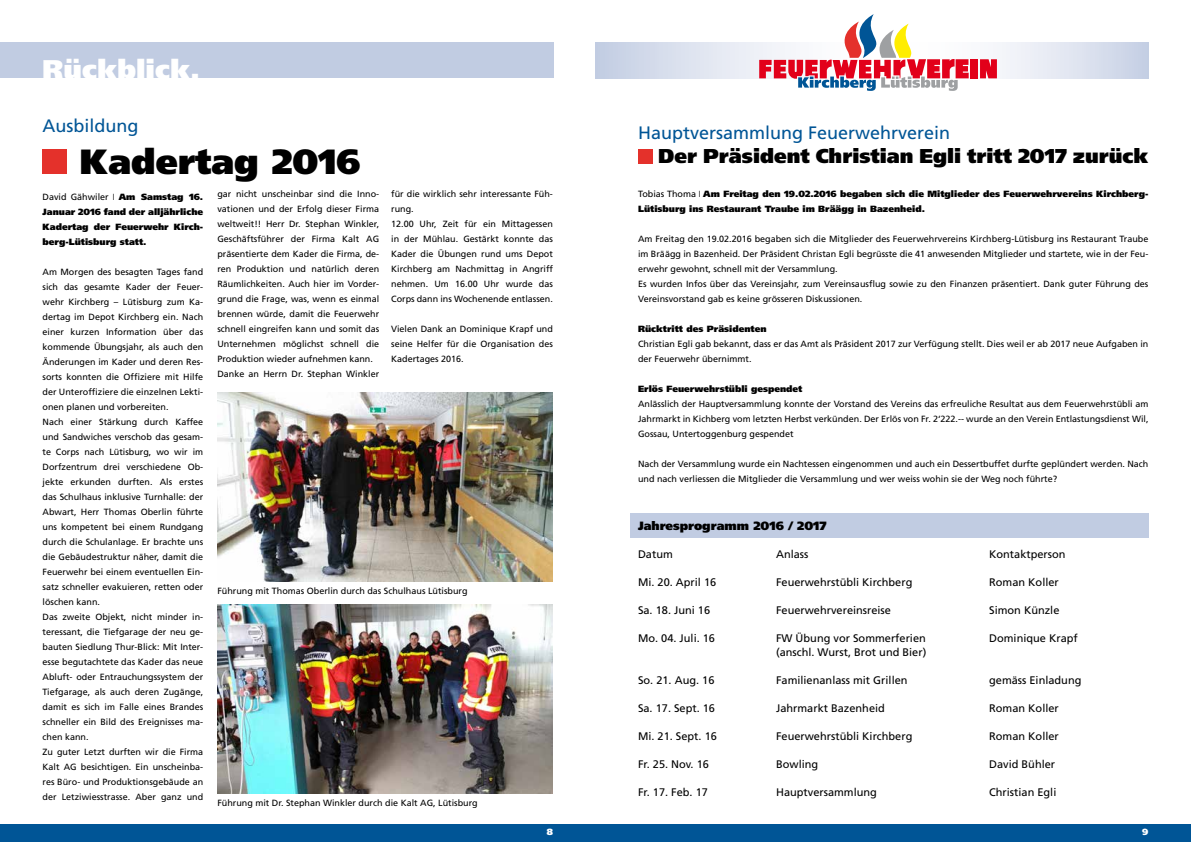
<style>
.page{position:relative;width:1191px;height:842px;background:#fff}
.page>*{position:absolute;margin:0;border:0;box-sizing:border-box;transform-origin:0 0}
.t1{font:900 35px "Frutiger";color:#000}
.t2{font:900 27px "Frutiger";color:#fff}
.t3{font:900 20px "Frutiger";color:#000}
.t4{font:18px "Frutiger";color:#005596}
.t5{font:900 12px "Frutiger";color:#000}
.t6{font:11px "Frutiger";color:#000}
.t7{font:9px/15px "Frutiger";color:#000}
.t8{font:900 9px/15px "Frutiger";color:#000;text-align:justify}
.t9{font:900 9px "Frutiger";color:#fff}
.s1{font-weight:400}
.s2{font-family:"Times";font-weight:400}
</style>
<div class="page">
<div style="left:0;top:824px;width:1191px;height:18px;background:#005596"></div>
<div style="left:630px;top:514px;width:518px;height:24px;background:#c1cce2"></div>
<div style="left:0;top:43px;width:554px;height:35px;background:#c1cce2"></div>
<div style="left:43px;top:149px;width:24px;height:25px;background:#e4312b"></div>
<img style="left:217px;top:393px;width:336px;height:188px">
<img style="left:217px;top:604px;width:336px;height:189px">
<div style="left:638px;top:149px;width:14px;height:14px;background:#e4312b"></div>
<svg style="left:595px;top:43px;width:553px;height:35px;background:#dde2ef"></svg>
<div style="left:970px;top:59px;width:8px;height:19px;background:#e2001a"></div>
<svg style="left:980px;top:59px;width:17px;height:19px"></svg>
<svg style="left:759px;top:14px;width:209px;height:77px"></svg>
<h2 class="t2" style="left:43px;top:53px;width:159px">Rückblick.</h2>
<h3 class="t4" style="left:43px;top:115px;width:97px">Ausbildung</h3>
<h1 class="t1" style="left:80px;top:140px;width:282px">Kadertag 2016</h1>
<p class="t8" style="left:43px;top:189px;width:162px"><span class="s1">David Gähwiler</span> <span class="s2">|</span> Am Samstag 16.<br>Januar 2016 fand der alljährliche Kadertag der Feuerwehr Kirch&shy;berg-Lütisburg statt.</p>
<p class="t7" style="left:43px;top:264px;width:162px">Am Morgen des besagten Tages fand sich das gesamte Kader der Feuer&shy;wehr Kirchberg – Lütisburg zum Ka&shy;dertag im Depot Kirchberg ein. Nach einer kurzen Information über das kommende Übungsjahr, als auch den Änderungen im Kader und deren Res&shy;sorts konnten die Offiziere mit Hilfe der Unteroffiziere die einzelnen Lekti&shy;onen planen und vorbereiten.<br>Nach einer Stärkung durch Kaffee und Sandwiches verschob das gesam&shy;te Corps nach Lütisburg, wo wir im Dorfzentrum drei verschiedene Ob&shy;jekte erkunden durften. Als erstes das Schulhaus inklusive Turnhalle: der Abwart, Herr Thomas Oberlin führte uns kompetent bei einem Rundgang durch die Schulanlage. Er brachte uns die Gebäudestruktur näher, damit die Feuerwehr bei einem eventuellen Ein&shy;satz schneller evakuieren, retten oder löschen kann.<br>Das zweite Objekt, nicht minder in&shy;teressant, die Tiefgarage der neu ge&shy;bauten Siedlung Thur-Blick: Mit Inter&shy;esse begutachtete das Kader das neue Abluft- oder Entrauchungssystem der Tiefgarage, als auch deren Zugänge, damit es sich im Falle eines Brandes schneller ein Bild des Ereignisses ma&shy;chen kann.<br>Zu guter Letzt durften wir die Firma Kalt AG besichtigen. Ein unscheinba&shy;res Büro- und Produktionsgebäude an der Letziwiesstrasse. Aber ganz und</p>
<p class="t7" style="left:217px;top:186px;width:163px">gar nicht unscheinbar sind die Inno&shy;vationen und der Erfolg dieser Firma weltweit!! Herr Dr. Stephan Winkler, Geschäftsführer der Firma Kalt AG präsentierte dem Kader die Firma, de&shy;ren Produktion und natürlich deren Räumlichkeiten. Auch hier im Vorder&shy;grund die Frage, was, wenn es einmal brennen würde, damit die Feuerwehr schnell eingreifen kann und somit das Unternehmen möglichst schnell die Produktion wieder aufnehmen kann.<br>Danke an Herrn Dr. Stephan Winkler</p>
<p class="t7" style="left:391px;top:186px;width:163px">für die wirklich sehr interessante Füh&shy;rung.<br>12.00 Uhr, Zeit für ein Mittagessen in der Mühlau. Gestärkt konnte das<br>Kader die Übungen rund ums Depot<br>Kirchberg am Nachmittag in Angriff nehmen. Um 16.00 Uhr wurde das<br>Corps dann ins Wochenende entlassen.</p>
<p class="t7" style="left:391px;top:321px;width:163px;text-align:justify">Vielen Dank an Dominique Krapf und seine Helfer für die Organisation des Kadertages 2016.</p>
<p class="t7" style="left:217px;top:583px;width:252px">Führung mit Thomas Oberlin durch das Schulhaus Lütisburg</p>
<p class="t7" style="left:217px;top:795px;width:262px">Führung mit Dr. Stephan Winkler durch die Kalt AG, Lütisburg</p>
<h3 class="t4" style="left:638px;top:122px;width:314px">Hauptversammlung Feuerwehrverein</h3>
<h3 class="t3" style="left:658px;top:144px;width:492px">Der Präsident Christian Egli tritt 2017 zurück</h3>
<p class="t8" style="left:638px;top:186px;width:512px"><span class="s1">Tobias Thoma</span> <span class="s2">|</span> Am Freitag den 19.02.2016 begaben sich die Mitglieder des Feuerwehrvereins Kirchberg-<br>Lütisburg ins Restaurant Traube im Bräägg in Bazenheid.</p>
<p class="t7" style="left:638px;top:231px;width:512px">Am Freitag den 19.02.2016 begaben sich die Mitglieder des Feuerwehrvereins Kirchberg-Lütisburg ins Restaurant Traube im Bräägg in Bazenheid. Der Präsident Christan Egli begrüsste die 41 anwesenden Mitglieder und startete, wie in der Feu&shy;erwehr gewohnt, schnell mit der Versammlung.<br>Es wurden Infos über das Vereinsjahr, zum Vereinsausflug sowie zu den Finanzen präsentiert. Dank guter Führung des Vereinsvorstand gab es keine grösseren Diskussionen.</p>
<p class="t8" style="left:638px;top:321px;width:130px">Rücktritt des Präsidenten</p>
<p class="t7" style="left:638px;top:336px;width:512px">Christian Egli gab bekannt, dass er das Amt als Präsident 2017 zur Verfügung stellt. Dies weil er ab 2017 neue Aufgaben in der Feuerwehr übernimmt.</p>
<p class="t8" style="left:638px;top:381px;width:166px">Erlös Feuerwehrstübli gespendet</p>
<p class="t7" style="left:638px;top:396px;width:512px;text-align:justify">Anlässlich der Hauptversammlung konnte der Vorstand des Vereins das erfreuliche Resultat aus dem Feuerwehrstübli am Jahrmarkt in Kichberg vom letzten Herbst verkünden. Der Erlös von Fr. 2‘222.-- wurde an den Verein Entlastungsdienst Wil, Gossau, Untertoggenburg gespendet</p>
<p class="t7" style="left:638px;top:456px;width:512px">Nach der Versammlung wurde ein Nachtessen eingenommen und auch ein Dessertbuffet durfte geplündert werden. Nach und nach verliessen die Mitglieder die Versammlung und wer weiss wohin sie der Weg noch führte?</p>
<h3 class="t5" style="left:638px;top:518px;width:190px">Jahresprogramm 2016 / 2017</h3>
<p class="t6" style="left:638px;top:548px;width:36px">Datum</p>
<p class="t6" style="left:776px;top:548px;width:34px">Anlass</p>
<p class="t6" style="left:989px;top:548px;width:78px">Kontaktperson</p>
<p class="t6" style="left:638px;top:576px;width:80px">Mi. 20. April 16</p>
<p class="t6" style="left:776px;top:576px;width:138px">Feuerwehrstübli Kirchberg</p>
<p class="t6" style="left:989px;top:576px;width:71px">Roman Koller</p>
<p class="t6" style="left:638px;top:604px;width:74px">Sa. 18. Juni 16</p>
<p class="t6" style="left:776px;top:604px;width:116px">Feuerwehrvereinsreise</p>
<p class="t6" style="left:989px;top:604px;width:72px">Simon Künzle</p>
<p class="t6" style="left:638px;top:632px;width:79px">Mo. 04. Juli. 16</p>
<p class="t6" style="left:776px;top:632px;width:151px">FW Übung vor Sommerferien</p>
<p class="t6" style="left:989px;top:632px;width:90px">Dominique Krapf</p>
<p class="t6" style="left:776px;top:646px;width:152px">(anschl. Wurst, Brot und Bier)</p>
<p class="t6" style="left:638px;top:674px;width:78px">So. 21. Aug. 16</p>
<p class="t6" style="left:776px;top:674px;width:133px">Familienanlass mit Grillen</p>
<p class="t6" style="left:989px;top:674px;width:94px">gemäss Einladung</p>
<p class="t6" style="left:638px;top:702px;width:79px">Sa. 17. Sept. 16</p>
<p class="t6" style="left:776px;top:702px;width:110px">Jahrmarkt Bazenheid</p>
<p class="t6" style="left:989px;top:702px;width:71px">Roman Koller</p>
<p class="t6" style="left:638px;top:730px;width:80px">Mi. 21. Sept. 16</p>
<p class="t6" style="left:776px;top:730px;width:138px">Feuerwehrstübli Kirchberg</p>
<p class="t6" style="left:989px;top:730px;width:71px">Roman Koller</p>
<p class="t6" style="left:638px;top:758px;width:72px">Fr. 25. Nov. 16</p>
<p class="t6" style="left:776px;top:758px;width:44px">Bowling</p>
<p class="t6" style="left:989px;top:758px;width:68px">David Bühler</p>
<p class="t6" style="left:638px;top:786px;width:71px">Fr. 17. Feb. 17</p>
<p class="t6" style="left:776px;top:786px;width:102px">Hauptversammlung</p>
<p class="t6" style="left:989px;top:786px;width:69px">Christian Egli</p>
<p class="t9" style="left:547px;top:827px;width:8px">8</p>
<p class="t9" style="left:1142px;top:827px;width:8px">9</p>
</div>
